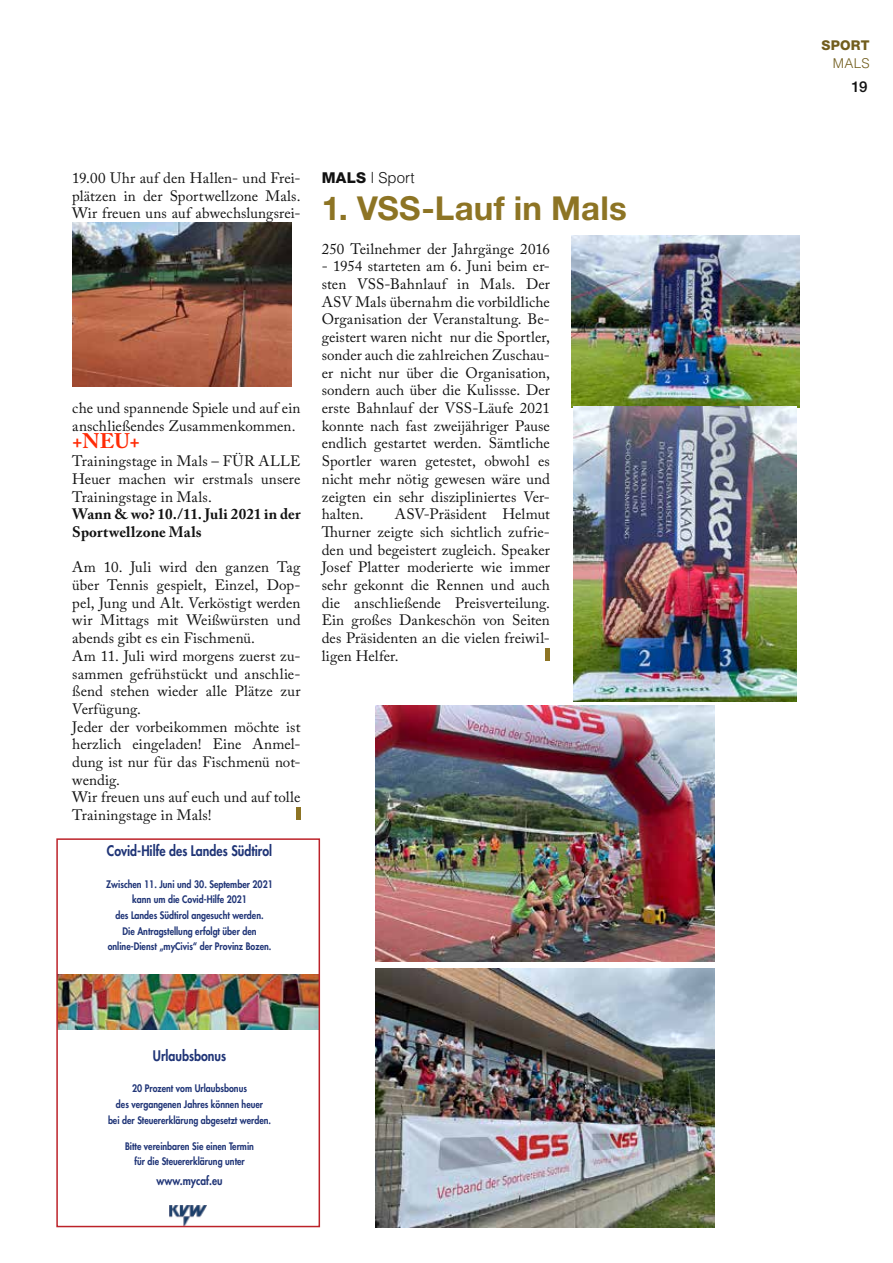
<style>
.page{position:relative;width:893px;height:1263px;background:#fff}
.page>*{position:absolute;margin:0;border:0;box-sizing:border-box;transform-origin:0 0}
.t1{font:700 33px "Helvetica Neue";letter-spacing:.005em;color:#8d7424}
.t2{font:700 21px "Adobe Caslon Pro";color:#ff2b06}
.t3{font:15px/17.7px "Adobe Caslon Pro";letter-spacing:.005em;color:#121212;text-align:justify}
.t4{font:700 15px/17.7px "Adobe Caslon Pro";letter-spacing:.01em;color:#121212}
.t5{font:300 15px "Helvetica";letter-spacing:.005em;color:#121212}
.t6{font:500 15px "Helvetica Neue";color:#121212}
.t7{font:800 14.25px "Futura Std";color:#203577;scale:.87 1}
.t8{font:800 13.5px "Helvetica Neue";letter-spacing:.015em;color:#715d1d}
.t9{font:300 13.5px "Helvetica";color:#715d1d}
.t10{font:800 11.7px "Futura Std";color:#203577;scale:.87 1}
.t11{font:800 10.2px/15.8px "Futura Std";color:#203577;text-align:center;scale:.87 1}
.s1{font-family:"Helvetica Neue";font-weight:800}
</style>
<div class="page">
<img style="left:72px;top:223px;width:219px;height:164px">
<hr style="left:296px;top:807px;width:4px;height:13px;background:#8d7424">
<hr style="left:546px;top:648px;width:4px;height:13px;background:#8d7424">
<img style="left:571px;top:236px;width:228px;height:171px">
<img style="left:376px;top:706px;width:338px;height:255px">
<img style="left:376px;top:968px;width:338px;height:259px">
<img style="left:574px;top:406px;width:223px;height:295px">
<img style="left:169px;top:1205px;width:38px;height:19px">
<img style="left:59px;top:974px;width:258px;height:55px">
<div style="left:56px;top:838px;width:264px;height:389px;border:2px solid #bc2229"></div>
<p class="t3" style="left:72px;top:169px;width:230px">19.00 Uhr auf den Hallen- und Frei&shy;plätzen in der Sportwellzone Mals.<br>Wir freuen uns auf abwechslungsrei-</p>
<p class="t3" style="left:72px;top:399px;width:230px">che und spannende Spiele und auf ein anschließendes Zusammenkommen.</p>
<h2 class="t2" style="left:72px;top:429px;width:69px">+NEU+</h2>
<p class="t3" style="left:72px;top:452px;width:230px">Trainingstage in Mals – FÜR ALLE Heuer machen wir erstmals unsere Trainingstage in Mals.</p>
<p class="t4" style="left:72px;top:505px;width:230px">Wann &amp; wo? 10./11. Juli 2021 in der<br>Sportwellzone Mals</p>
<p class="t3" style="left:72px;top:558px;width:230px;text-align:left">Am 10. Juli wird den ganzen Tag über Tennis gespielt, Einzel, Dop&shy;pel, Jung und Alt. Verköstigt werden wir Mittags mit Weißwürsten und abends gibt es ein Fischmenü.<br>Am 11. Juli wird morgens zuerst zu&shy;sammen gefrühstückt und anschlie&shy;ßend stehen wieder alle Plätze zur<br>Verfügung.<br>Jeder der vorbeikommen möchte ist herzlich eingeladen! Eine Anmel&shy;dung ist nur für das Fischmenü not&shy;wendig.<br>Wir freuen uns auf euch und auf tolle<br>Trainingstage in Mals!</p>
<p class="t7" style="left:107px;top:842px;width:191px">Covid-Hilfe des Landes Südtirol</p>
<p class="t11" style="left:106px;top:876px;width:193px">Zwischen 11. Juni und 30. September 2021 kann um die Covid-Hilfe 2021<br>des Landes Südtirol angesucht werden.<br>Die Antragstellung erfolgt über den online-Dienst „myCivis“ der Provinz Bozen.</p>
<p class="t5" style="left:322px;top:168px;width:94px"><span class="s1">MALS</span> | Sport</p>
<h1 class="t1" style="left:322px;top:188px;width:306px">1. VSS-Lauf in Mals</h1>
<p class="t3" style="left:322px;top:240px;width:230px">250 Teilnehmer der Jahrgänge 2016</p>
<p class="t3" style="left:322px;top:257px;width:230px">- 1954 starteten am 6. Juni beim er&shy;sten VSS-Bahnlauf in Mals. Der ASV Mals übernahm die vorbildliche Organisation der Veranstaltung. Be&shy;geistert waren nicht nur die Sportler, sonder auch die zahlreichen Zuschau&shy;er nicht nur über die Organisation, sondern auch über die Kulissse. Der erste Bahnlauf der VSS-Läufe 2021 konnte nach fast zweijähriger Pause endlich gestartet werden. Sämtliche Sportler waren getestet, obwohl es nicht mehr nötig gewesen wäre und zeigten ein sehr diszipliniertes Ver&shy;halten.</p>
<p class="t3" style="left:322px;top:505px;width:230px;text-indent:73px">ASV-Präsident Helmut Thurner zeigte sich sichtlich zufrie&shy;den und begeistert zugleich. Speaker Josef Platter moderierte wie immer sehr gekonnt die Rennen und auch die anschließende Preisverteilung.<br>Ein großes Dankeschön von Seiten des Präsidenten an die vielen freiwil&shy;ligen Helfer.</p>
<p class="t7" style="left:153px;top:1047px;width:86px">Urlaubsbonus</p>
<p class="t11" style="left:108px;top:1081px;width:189px">20 Prozent vom Urlaubsbonus<br>des vergangenen Jahres können heuer<br>bei der Steuererklärung abgesetzt werden.</p>
<p class="t11" style="left:125px;top:1138px;width:150px">Bitte vereinbaren Sie einen Termin für die Steuererklärung unter</p>
<p class="t10" style="left:157px;top:1173px;width:77px">www.mycaf.eu</p>
<p class="t8" style="left:821px;top:37px;width:50px">SPORT</p>
<p class="t9" style="left:833px;top:55px;width:38px">MALS</p>
<p class="t6" style="left:851px;top:78px;width:17px">19</p>
</div>
